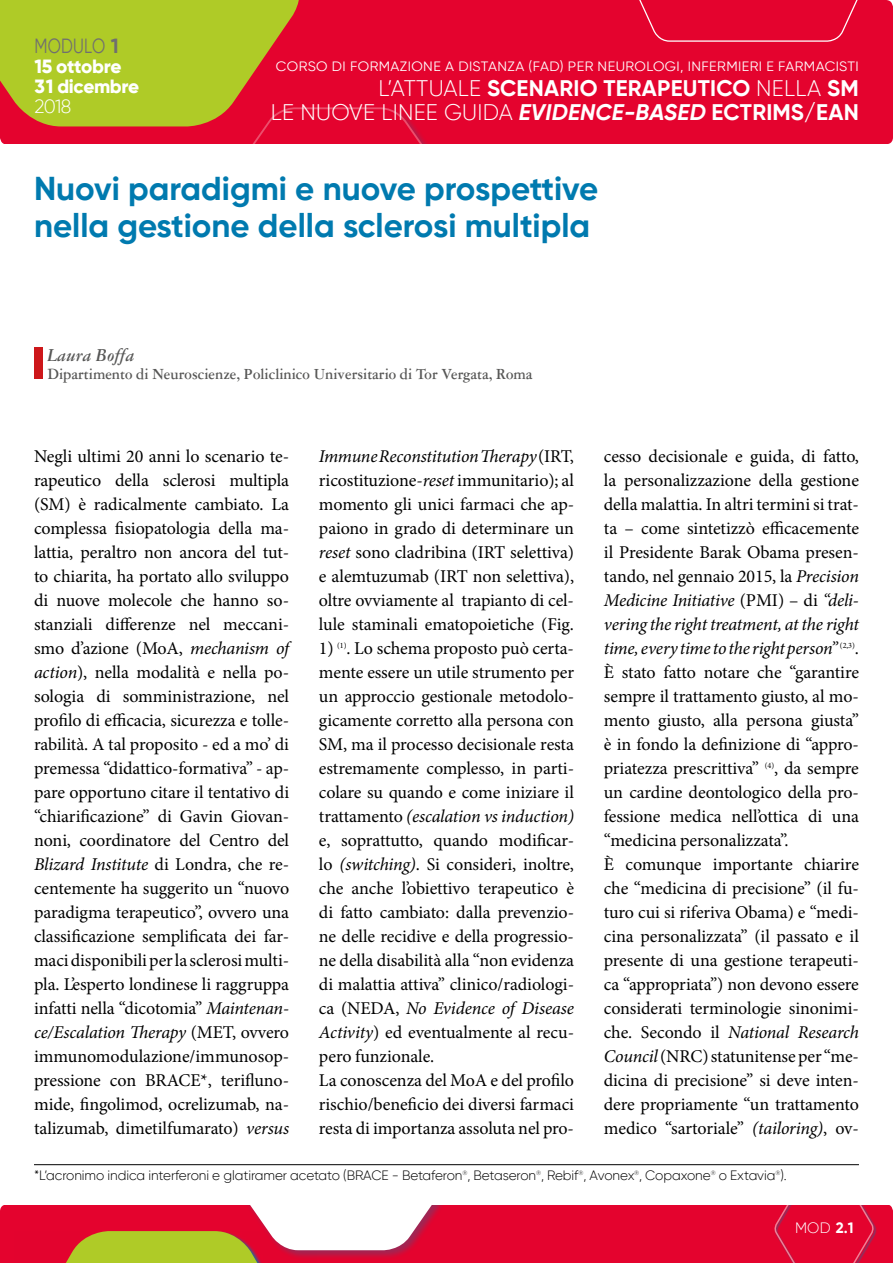
<style>
.page{position:relative;width:893px;height:1263px;background:#fff}
.page>*{position:absolute;margin:0;border:0;box-sizing:border-box;transform-origin:0 0}
.t1{font:700 33px/37.5px "Gilroy";color:#007aaf}
.t2{font:700 22.5px/24px "Gilroy";letter-spacing:.01em;color:#fff;text-align:right}
.t3{font:20.4px "Gilroy";letter-spacing:.01em;color:#706f6f;scale:.8 1}
.t4{font:italic 700 19.5px "Garamond 3 LT Std";color:#575756;scale:.9 1}
.t5{font:800 19.05px/19.8px "Gilroy";letter-spacing:-.02em;color:#fff}
.t6{font:300 19.05px "Gilroy";color:#fff}
.t7{font:18px/24px "Minion Pro";letter-spacing:-.005em;color:#000;text-align:justify}
.t8{font:700 16.5px "Garamond 3 LT Std";color:#575756;scale:.9 1}
.t9{font:300 15px "Gilroy";color:#fff}
.t10{font:300 13.5px "Gilroy";letter-spacing:-.005em;color:#000}
.t11{font:13.5px "Gilroy";letter-spacing:.03em;color:#fff;scale:1.05 1}
.s1{font-weight:700}
.s2{font-weight:300}
.s3{font-style:italic}
</style>
<div class="page">
<div style="left:0;top:0;width:893px;height:145px;background:#e4032e;border-radius:7px"></div>
<svg style="left:639px;top:0;width:254px;height:42px"></svg>
<div style="left:0;top:1205px;width:893px;height:58px;background:#e4032e"></div>
<svg style="left:0;top:0;width:455px;height:145px"></svg>
<svg style="left:7px;top:1205px;width:451px;height:58px"></svg>
<svg style="left:874px;top:1205px;width:3px;height:58px"></svg>
<svg style="left:774px;top:1205px;width:100px;height:58px;background:#e10832"></svg>
<div style="left:34px;top:347px;width:9px;height:32px;background:#cd171a"></div>
<hr style="left:34px;top:1164px;width:825px;height:1px;background:#000">
<p class="t3" style="left:34px;top:34px;width:107px">MODULO <span class="s1">1</span></p>
<p class="t5" style="left:34px;top:57px;width:106px">15 ottobre<br>31 dicembre</p>
<p class="t6" style="left:34px;top:95px;width:38px">2018</p>
<p class="t11" style="left:276px;top:58px;width:557px">CORSO DI FORMAZIONE A DISTANZA (FAD) PER NEUROLOGI, INFERMIERI E FARMACISTI</p>
<p class="t2" style="left:271px;top:76px;width:589px"><span class="s2">L’ATTUALE</span> SCENARIO TERAPEUTICO <span class="s2">NELLA</span> SM<br><span class="s2">LE NUOVE LINEE GUIDA</span> <span class="s3">EVIDENCE-BASED</span> ECTRIMS/EAN</p>
<h1 class="t1" style="left:34px;top:169px;width:566px">Nuovi paradigmi e nuove prospettive nella gestione della sclerosi multipla</h1>
<p class="t4" style="left:48px;top:344px;width:98px">Laura Boffa</p>
<p class="t8" style="left:48px;top:364px;width:540px">Dipartimento di Neuroscienze, Policlinico Universitario di Tor Vergata, Roma</p>
<p class="t7" style="left:34px;top:444px;width:257px">Negli ultimi 20 anni lo scenario te&shy;rapeutico della sclerosi multipla (SM) è radicalmente cambiato. La complessa fisiopatologia della ma&shy;lattia, peraltro non ancora del tut&shy;to chiarita, ha portato allo sviluppo di nuove molecole che hanno so&shy;stanziali differenze nel meccani&shy;smo d’azione (MoA, <span class="s3">mechanism of action</span>), nella modalità e nella po&shy;sologia di somministrazione, nel profilo di efficacia, sicurezza e tolle&shy;rabilità. A tal proposito - ed a mo’ di premessa “didattico-formativa” - ap&shy;pare opportuno citare il tentativo di “chiarificazione” di Gavin Giovan&shy;noni, coordinatore del Centro del <span class="s3">Blizard Institute</span> di Londra, che re&shy;centemente ha suggerito un “nuovo paradigma terapeutico”, ovvero una classificazione semplificata dei far&shy;maci disponibili per la sclerosi multi&shy;pla. L’esperto londinese li raggruppa infatti nella “dicotomia” <span class="s3">Maintenan&shy;ce/Escalation Therapy</span> (MET, ovvero immunomodulazione/immunosop&shy;pressione con BRACE*, terifluno&shy;mide, fingolimod, ocrelizumab, na&shy;talizumab, dimetilfumarato) <span class="s3">versus</span></p>
<p class="t7" style="left:319px;top:444px;width:257px"><span class="s3">Immune Reconstitution Therapy</span> (IRT, ricostituzione-<span class="s3">reset</span> immunitario); al momento gli unici farmaci che ap&shy;paiono in grado di determinare un <span class="s3">reset</span> sono cladribina (IRT selettiva) e alemtuzumab (IRT non selettiva), oltre ovviamente al trapianto di cel&shy;lule staminali ematopoietiche (Fig.</p>
<p class="t7" style="left:319px;top:636px;width:257px;text-align:left">1) <sup>(1)</sup>. Lo schema proposto può certa&shy;mente essere un utile strumento per un approccio gestionale metodolo&shy;gicamente corretto alla persona con SM, ma il processo decisionale resta estremamente complesso, in parti&shy;colare su quando e come iniziare il trattamento <span class="s3">(escalation vs induction) </span>e, soprattutto, quando modificar&shy;lo <span class="s3">(switching)</span>. Si consideri, inoltre, che anche l’obiettivo terapeutico è di fatto cambiato: dalla prevenzio&shy;ne delle recidive e della progressio&shy;ne della disabilità alla “non evidenza di malattia attiva” clinico/radiologi&shy;ca (NEDA, <span class="s3">No Evidence of Disease Activity</span>) ed eventualmente al recu&shy;pero funzionale.<br>La conoscenza del MoA e del profilo rischio/beneficio dei diversi farmaci resta di importanza assoluta nel pro-</p>
<p class="t7" style="left:604px;top:444px;width:257px;text-align:left">cesso decisionale e guida, di fatto, la personalizzazione della gestione della malattia. In altri termini si trat&shy;ta – come sintetizzò efficacemente il Presidente Barak Obama presen&shy;tando, nel gennaio 2015, la <span class="s3">Precision Medicine Initiative</span> (PMI) – di <span class="s3">“deli&shy;vering the right treatment, at the right time, every time to the right person”</span> <sup>(2,3)</sup>.<br>È stato fatto notare che “garantire sempre il trattamento giusto, al mo&shy;mento giusto, alla persona giusta” è in fondo la definizione di “appro&shy;priatezza prescrittiva” <sup>(4)</sup>, da sempre un cardine deontologico della pro&shy;fessione medica nell’ottica di una “medicina personalizzata”.<br>È comunque importante chiarire che “medicina di precisione” (il fu&shy;turo cui si riferiva Obama) e “medi&shy;cina personalizzata” (il passato e il presente di una gestione terapeuti&shy;ca “appropriata”) non devono essere considerati terminologie sinonimi&shy;che. Secondo il <span class="s3">National Research Council</span> (NRC) statunitense per “me&shy;dicina di precisione” si deve inten&shy;dere propriamente “un trattamento medico “sartoriale” <span class="s3">(tailoring)</span>, ov-</p>
<p class="t10" style="left:34px;top:1167px;width:754px">*L’acronimo indica interferoni e glatiramer acetato (BRACE - Betaferon<sup>®</sup>, Betaseron<sup>®</sup>, Rebif<sup>®</sup>, Avonex<sup>®</sup>, Copaxone<sup>®</sup> o Extavia<sup>®</sup>).</p>
<p class="t9" style="left:795px;top:1219px;width:60px">MOD <span class="s1">2.1</span></p>
</div>
